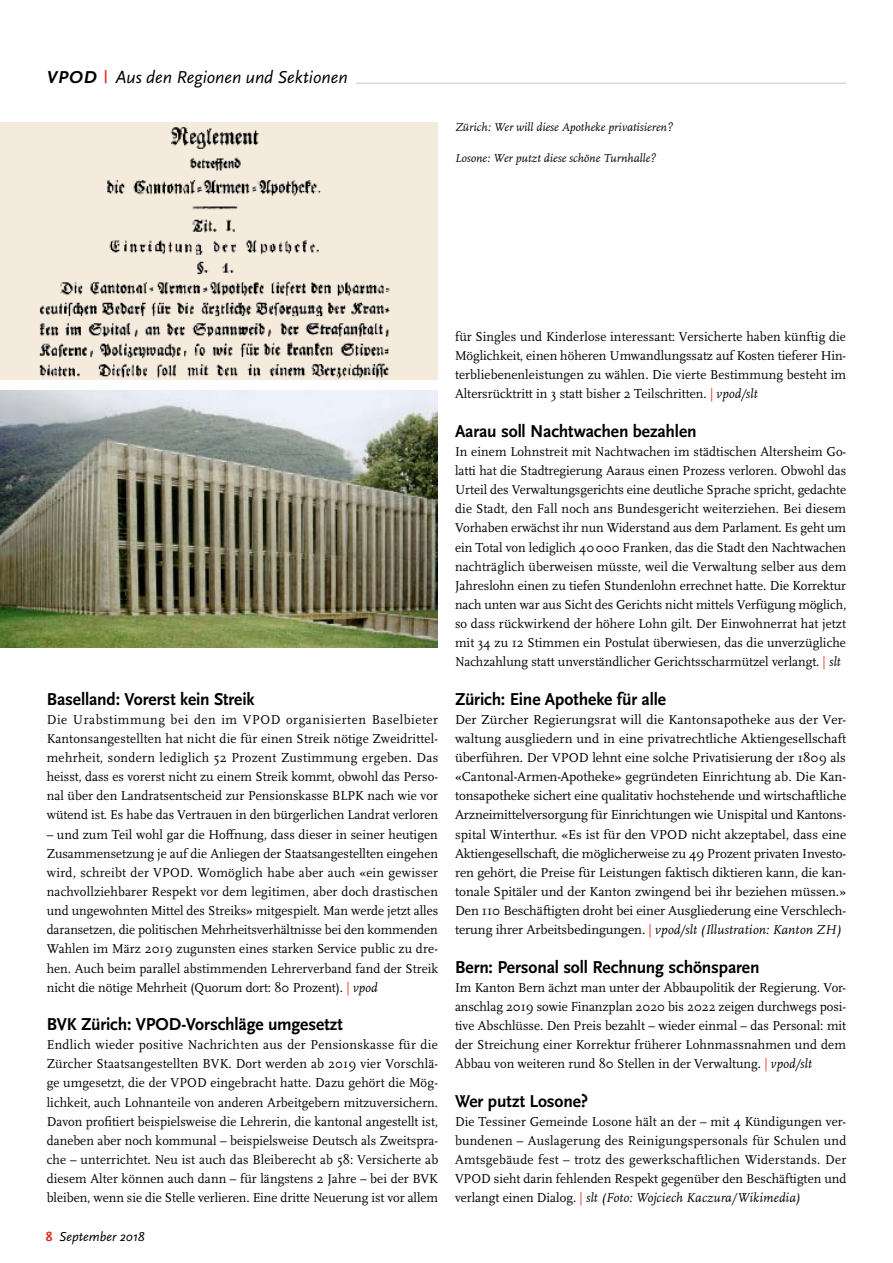
<style>
.page{position:relative;width:893px;height:1263px;background:#fff}
.page>*{position:absolute;margin:0;border:0;box-sizing:border-box;transform-origin:0 0}
.t1{font:700 18px "Scala Sans Pro";letter-spacing:-.01em;color:#000}
.t2{font:italic 18px "Scala Sans Pro";letter-spacing:-.005em;color:#000}
.t3{font:italic 700 18px "Scala Sans Pro";color:#000}
.t4{font:13.5px/19.2px "Scala Pro";color:#000;text-align:justify}
.t5{font:italic 13.5px "Scala Sans Pro";color:#000}
.t6{font:italic 12px "Scala Pro";color:#000}
.s1{font-style:normal;font-size:13.5px;color:#e52217}
.s2{color:#e52217}
.s3{font-style:italic}
.s4{font-weight:700;font-style:normal;color:#e52217}
</style>
<div class="page">
<hr style="left:123px;top:83px;width:723px;height:1px;background:#c5c6c6">
<img style="left:0;top:391px;width:438px;height:256px">
<img style="left:0;top:123px;width:438px;height:256px">
<div style="left:107px;top:67px;width:249px;height:22px;background:#fff"></div>
<h1 class="t3" style="left:47px;top:67px;width:62px">VPOD <span class="s1">|</span></h1>
<h1 class="t2" style="left:116px;top:67px;width:233px">Aus den Regionen und Sektionen</h1>
<p class="t6" style="left:455px;top:120px;width:219px">Zürich: Wer will diese Apotheke privatisieren?</p>
<p class="t6" style="left:455px;top:151px;width:202px">Losone: Wer putzt diese schöne Turnhalle?</p>
<h1 class="t1" style="left:47px;top:688px;width:209px">Baselland: Vorerst kein Streik</h1>
<p class="t4" style="left:47px;top:710px;width:393px">Die Urabstimmung bei den im VPOD organisierten Baselbieter Kantonsangestellten hat nicht die für einen Streik nötige Zweidrittel&shy;mehrheit, sondern lediglich 52 Prozent Zustimmung ergeben. Das heisst, dass es vorerst nicht zu einem Streik kommt, obwohl das Perso&shy;nal über den Landratsentscheid zur Pensionskasse BLPK nach wie vor wütend ist. Es habe das Vertrauen in den bürgerlichen Landrat verloren</p>
<p class="t4" style="left:47px;top:825px;width:393px">– und zum Teil wohl gar die Hoffnung, dass dieser in seiner heutigen Zusammensetzung je auf die Anliegen der Staatsangestellten eingehen wird, schreibt der VPOD. Womöglich habe aber auch «ein gewisser nachvollziehbarer Respekt vor dem legitimen, aber doch drastischen und ungewohnten Mittel des Streiks» mitgespielt. Man werde jetzt alles daransetzen, die politischen Mehrheitsverhältnisse bei den kommenden Wahlen im März 2019 zugunsten eines starken Service public zu dre&shy;hen. Auch beim parallel abstimmenden Lehrerverband fand der Streik nicht die nötige Mehrheit (Quorum dort: 80 Prozent). <span class="s2">|</span> <span class="s3">vpod</span></p>
<h1 class="t1" style="left:47px;top:1014px;width:298px">BVK Zürich: VPOD-Vorschläge umgesetzt</h1>
<p class="t4" style="left:47px;top:1035px;width:393px">Endlich wieder positive Nachrichten aus der Pensionskasse für die Zürcher Staatsangestellten BVK. Dort werden ab 2019 vier Vorschlä&shy;ge umgesetzt, die der VPOD eingebracht hatte. Dazu gehört die Mög&shy;lichkeit, auch Lohnanteile von anderen Arbeitgebern mitzuversichern.<br>Davon profitiert beispielsweise die Lehrerin, die kantonal angestellt ist, daneben aber noch kommunal – beispielsweise Deutsch als Zweitspra&shy;che – unterrichtet. Neu ist auch das Bleiberecht ab 58: Versicherte ab diesem Alter können auch dann – für längstens 2 Jahre – bei der BVK bleiben, wenn sie die Stelle verlieren. Eine dritte Neuerung ist vor allem</p>
<p class="t5" style="left:46px;top:1228px;width:100px"><span class="s4">8</span> September 2018</p>
<p class="t4" style="left:455px;top:327px;width:393px">für Singles und Kinderlose interessant: Versicherte haben künftig die Möglichkeit, einen höheren Umwandlungssatz auf Kosten tieferer Hin&shy;terbliebenenleistungen zu wählen. Die vierte Bestimmung besteht im Altersrücktritt in 3 statt bisher 2 Teilschritten. <span class="s2">|</span> <span class="s3">vpod/slt</span></p>
<h1 class="t1" style="left:455px;top:420px;width:243px">Aarau soll Nachtwachen bezahlen</h1>
<p class="t4" style="left:455px;top:442px;width:393px">In einem Lohnstreit mit Nachtwachen im städtischen Altersheim Go&shy;latti hat die Stadtregierung Aaraus einen Prozess verloren. Obwohl das Urteil des Verwaltungsgerichts eine deutliche Sprache spricht, gedachte die Stadt, den Fall noch ans Bundesgericht weiterziehen. Bei diesem Vorhaben erwächst ihr nun Widerstand aus dem Parlament. Es geht um ein Total von lediglich 40000 Franken, das die Stadt den Nachtwachen nachträglich überweisen müsste, weil die Verwaltung selber aus dem Jahreslohn einen zu tiefen Stundenlohn errechnet hatte. Die Korrektur nach unten war aus Sicht des Gerichts nicht mittels Verfügung möglich, so dass rückwirkend der höhere Lohn gilt. Der Einwohnerrat hat jetzt mit 34 zu 12 Stimmen ein Postulat überwiesen, das die unverzügliche Nachzahlung statt unverständlicher Gerichtsscharmützel verlangt. <span class="s2">|</span> <span class="s3">slt</span></p>
<h1 class="t1" style="left:455px;top:688px;width:213px">Zürich: Eine Apotheke für alle</h1>
<p class="t4" style="left:455px;top:710px;width:393px">Der Zürcher Regierungsrat will die Kantonsapotheke aus der Ver&shy;waltung ausgliedern und in eine privatrechtliche Aktiengesellschaft überführen. Der VPOD lehnt eine solche Privatisierung der 1809 als «Cantonal-Armen-Apotheke» gegründeten Einrichtung ab. Die Kan&shy;tonsapotheke sichert eine qualitativ hochstehende und wirtschaftliche Arzneimittelversorgung für Einrichtungen wie Unispital und Kantons&shy;spital Winterthur. «Es ist für den VPOD nicht akzeptabel, dass eine Aktiengesellschaft, die möglicherweise zu 49 Prozent privaten Investo&shy;ren gehört, die Preise für Leistungen faktisch diktieren kann, die kan&shy;tonale Spitäler und der Kanton zwingend bei ihr beziehen müssen.» Den 110 Beschäftigten droht bei einer Ausgliederung eine Verschlech&shy;terung ihrer Arbeitsbedingungen. <span class="s2">|</span> <span class="s3">vpod/slt (Illustration: Kanton ZH)</span></p>
<h1 class="t1" style="left:455px;top:956px;width:306px">Bern: Personal soll Rechnung schönsparen</h1>
<p class="t4" style="left:455px;top:978px;width:393px">Im Kanton Bern ächzt man unter der Abbaupolitik der Regierung. Vor&shy;anschlag 2019 sowie Finanzplan 2020 bis 2022 zeigen durchwegs posi&shy;tive Abschlüsse. Den Preis bezahlt – wieder einmal – das Personal: mit der Streichung einer Korrektur früherer Lohnmassnahmen und dem Abbau von weiteren rund 80 Stellen in der Verwaltung. <span class="s2">|</span> <span class="s3">vpod/slt</span></p>
<h1 class="t1" style="left:455px;top:1090px;width:135px">Wer putzt Losone?</h1>
<p class="t4" style="left:455px;top:1112px;width:393px">Die Tessiner Gemeinde Losone hält an der – mit 4 Kündigungen ver&shy;bundenen – Auslagerung des Reinigungspersonals für Schulen und Amtsgebäude fest – trotz des gewerkschaftlichen Widerstands. Der VPOD sieht darin fehlenden Respekt gegenüber den Beschäftigten und verlangt einen Dialog. <span class="s2">|</span> <span class="s3">slt (Foto: Wojciech Kaczura/Wikimedia)</span></p>
</div>
